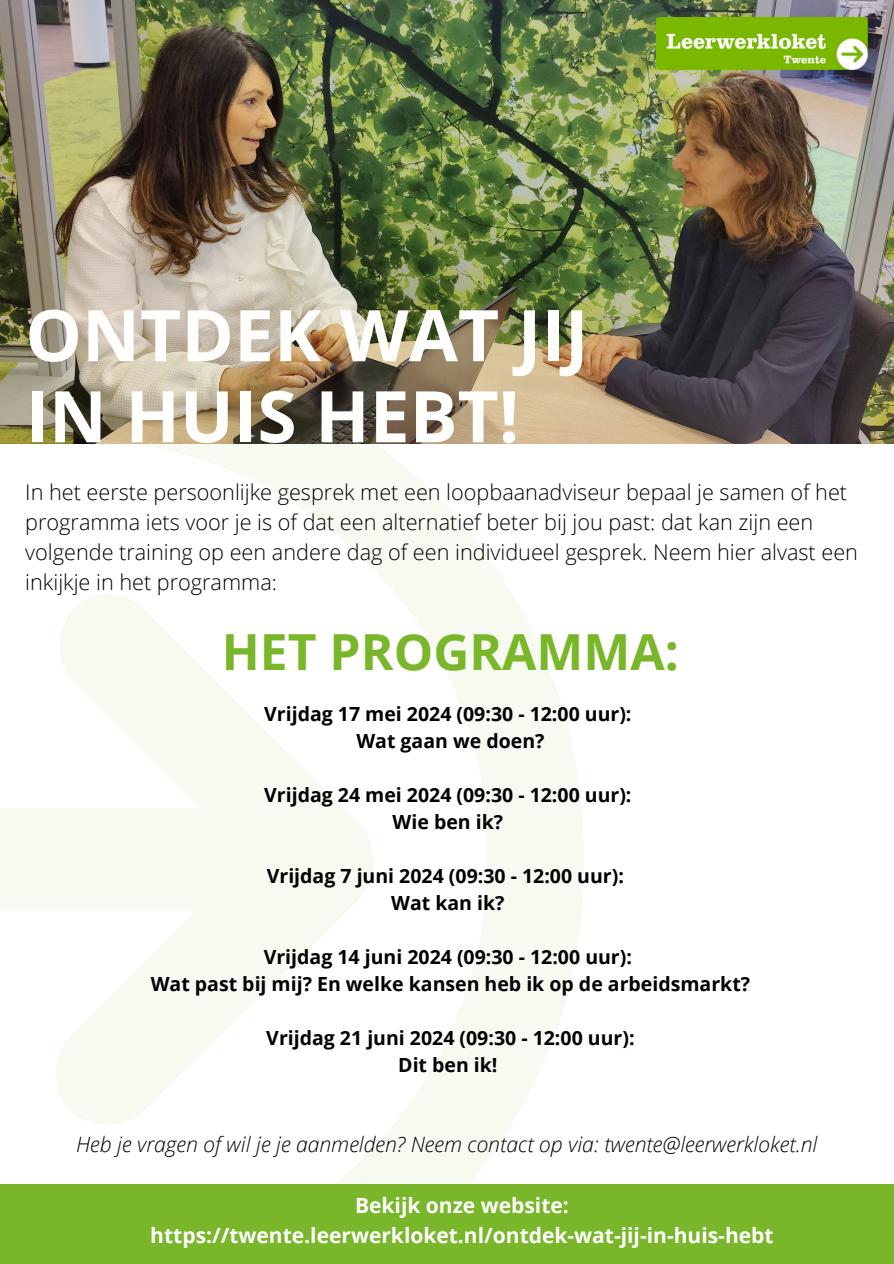
<style>
.page{position:relative;width:894px;height:1264px;background:#fff}
.page>*{position:absolute;margin:0;border:0;box-sizing:border-box;transform-origin:0 0}
.t1{font:700 71.25px/81px "Open Sans";color:#fefefd}
.t2{font:700 49.8px "Open Sans";color:#7ab629}
.t3{font:300 21.6px/29.7px "Open Sans";color:#000}
.t4{font:italic 300 21.15px "Open Sans";color:#000}
.t5{font:700 21px/29.2px "Open Sans";color:#fff;text-align:center}
.t6{font:700 19.5px "Open Sans";color:#000}
</style>
<div class="page">
<img style="left:0;top:0;width:893px;height:443px">
<svg style="left:0;top:337px;width:583px;height:846px"></svg>
<svg style="left:0;top:590px;width:378px;height:539px"></svg>
<div style="left:0;top:1183px;width:893px;height:80px;background:#7ab629"></div>
<img style="left:656px;top:17px;width:211px;height:53px">
<h1 class="t1" style="left:25px;top:293px;width:564px">ONTDEK WAT JIJ<br>IN HUIS HEBT!</h1>
<h4 class="t3" style="left:25px;top:477px;width:834px">In het eerste persoonlijke gesprek met een loopbaanadviseur bepaal je samen of het programma iets voor je is of dat een alternatief beter bij jou past: dat kan zijn een volgende training op een andere dag of een individueel gesprek. Neem hier alvast een inkijkje in het programma:</h4>
<p class="t2" style="left:222px;top:616px;width:458px">HET PROGRAMMA:</p>
<h4 class="t6" style="left:264px;top:699px;width:369px">Vrijdag 17 mei 2024 (09:30 - 12:00 uur):</h4>
<h2 class="t6" style="left:356px;top:726px;width:189px">Wat gaan we doen?</h2>
<p class="t6" style="left:264px;top:780px;width:369px">Vrijdag 24 mei 2024 (09:30 - 12:00 uur):</p>
<p class="t6" style="left:392px;top:807px;width:112px">Wie ben ik?</p>
<p class="t6" style="left:267px;top:861px;width:358px">Vrijdag 7 juni 2024 (09:30 - 12:00 uur):</p>
<p class="t6" style="left:391px;top:888px;width:115px">Wat kan ik?</p>
<p class="t6" style="left:264px;top:942px;width:369px">Vrijdag 14 juni 2024 (09:30 - 12:00 uur):</p>
<p class="t6" style="left:151px;top:969px;width:600px">Wat past bij mij? En welke kansen heb ik op de arbeidsmarkt?</p>
<p class="t6" style="left:266px;top:1023px;width:369px">Vrijdag 21 juni 2024 (09:30 - 12:00 uur):</p>
<p class="t6" style="left:398px;top:1050px;width:101px">Dit ben ik!</p>
<p class="t4" style="left:76px;top:1129px;width:742px">Heb je vragen of wil je je aanmelden? Neem contact op via: twente@leerwerkloket.nl</p>
<p class="t5" style="left:150px;top:1190px;width:624px">Bekijk onze website: https://twente.leerwerkloket.nl/ontdek-wat-jij-in-huis-hebt</p>
</div>
